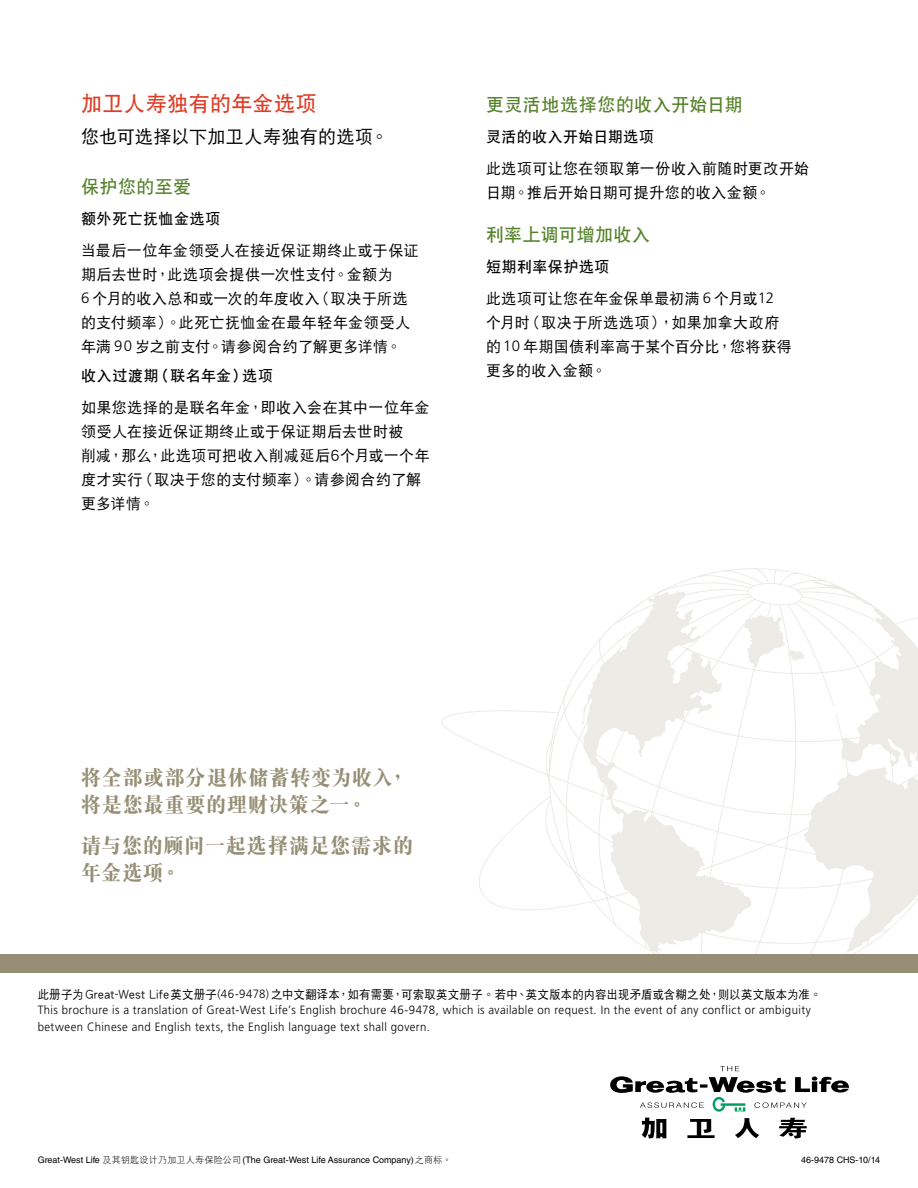
<style>
.page{position:relative;width:918px;height:1188px;background:#fff}
.page>*{position:absolute;margin:0;border:0;box-sizing:border-box;transform-origin:0 0}
.t1{font:21px/27px "DF Song GB5 HK W9";letter-spacing:.05em;color:#968f76;scale:.95 1}
.t2{font:21px "DF Hei GB5 HK W7";letter-spacing:.02em;color:#df3c26}
.t3{font:18px "DF Hei GB5 HK W7";letter-spacing:.025em;color:#56822b}
.t4{font:18px "DF Hei GB5 HK W5";letter-spacing:.025em;color:#000}
.t5{font:15px/24px "DF Hei GB5 HK W5";letter-spacing:.025em;color:#000}
.t6{font:15px "DF Hei GB5 HK W7";letter-spacing:.035em;color:#000}
.t7{font:300 12px/16.5px "Frutiger LT Std";letter-spacing:.035em;color:#000;scale:.95 1}
.t8{font:12px "DF Hei GB5 HK W5";letter-spacing:.02em;color:#000;scale:.95 1}
.t9{font:9px "Helvetica LT Std";color:#000}
.s1{font-family:"Frutiger LT Std";font-weight:300}
.s2{font-family:"DF Hei GB5 HK W3"}
</style>
<div class="page">
<svg style="left:610px;top:1066px;width:239px;height:46px"></svg>
<svg style="left:642px;top:1118px;width:24px;height:20px"></svg>
<svg style="left:735px;top:1118px;width:24px;height:20px"></svg>
<svg style="left:687px;top:1119px;width:28px;height:19px"></svg>
<svg style="left:779px;top:1118px;width:28px;height:21px"></svg>
<div style="left:0;top:955px;width:918px;height:18px;background:#968f76"></div>
<svg style="left:441px;top:569px;width:385px;height:341px"></svg>
<svg style="left:582px;top:591px;width:161px;height:363px"></svg>
<svg style="left:743px;top:581px;width:175px;height:373px"></svg>
<h1 class="t2" style="left:81px;top:92px;width:237px">加衛人壽獨有的年金選項</h1>
<p class="t4" style="left:81px;top:128px;width:309px">您也可選擇以下加衛人壽獨有的選項。</p>
<p class="t3" style="left:81px;top:177px;width:112px">保護您的至愛</p>
<p class="t6" style="left:81px;top:210px;width:141px">額外死亡撫恤金選項</p>
<p class="t5" style="left:81px;top:238px;width:339px">當最後一位年金領受人在接近保證期終止或於保證期後去世時，此選項會提供一次性支付。金額為<br><span class="s1">6</span> 個月的收入總和或一次的年度收入（取決於所選的支付頻率）。此死亡撫恤金在最年輕年金領受人年滿 <span class="s1">90</span> 歲之前支付。請參閱合約了解更多詳情。</p>
<p class="t6" style="left:81px;top:368px;width:194px">收入過渡期（聯名年金）選項</p>
<p class="t5" style="left:81px;top:396px;width:350px">如果您選擇的是聯名年金，即收入會在其中一位年金領受人在接近保證期終止或於保證期後去世時被<br>削減，那麼，此選項可把收入削減延後6個月或一個年度才實行（取決於您的支付頻率）。請參閱合約了解更多詳情。</p>
<p class="t3" style="left:486px;top:95px;width:258px">更靈活地選擇您的收入開始日期</p>
<p class="t6" style="left:486px;top:129px;width:170px">靈活的收入開始日期選項</p>
<p class="t5" style="left:486px;top:156px;width:325px">此選項可讓您在領取第一份收入前隨時更改開始日期。推後開始日期可提升您的收入金額。</p>
<p class="t3" style="left:486px;top:225px;width:166px">利率上調可增加收入</p>
<p class="t6" style="left:486px;top:258px;width:125px">短期利率保護選項</p>
<p class="t5" style="left:486px;top:286px;width:307px">此選項可讓您在年金保單最初滿 <span class="s1">6</span> 個月或<span class="s1">12</span>個月時（取決於所選選項），如果加拿大政府的<span class="s1">10</span> 年期國債利率高於某個百分比，您將獲得更多的收入金額。</p>
<h1 class="t1" style="left:81px;top:764px;width:346px">將全部或部分退休儲蓄轉變為收入，將是您最重要的理財決策之一。</h1>
<h1 class="t1" style="left:81px;top:831px;width:351px">請與您的顧問一起選擇滿足您需求的年金選項。</h1>
<p class="t8" style="left:38px;top:988px;width:827px">此冊子為 Great-West Life英文冊子<span class="s1">(46-9478)</span> 之中文翻譯本，如有需要，可索取英文冊子。若中、英文版本的內容出現矛盾或含糊之處，則以英文版本為準。</p>
<p class="t7" style="left:38px;top:1002px;width:815px">This brochure is a translation of Great-West Life’s English brochure 46-9478, which is available on request. In the event of any conflict or ambiguity between Chinese and English texts, the English language text shall govern.</p>
<p class="t9" style="left:38px;top:1155px;width:415px">Great-West Life <span class="s2">及其鑰匙設計乃加衛人壽保險公司</span>(The Great-West Life Assurance Company)<span class="s2">之商標。</span></p>
<p class="t9" style="left:801px;top:1155px;width:81px">46-9478 CHS-10/14</p>
</div>
